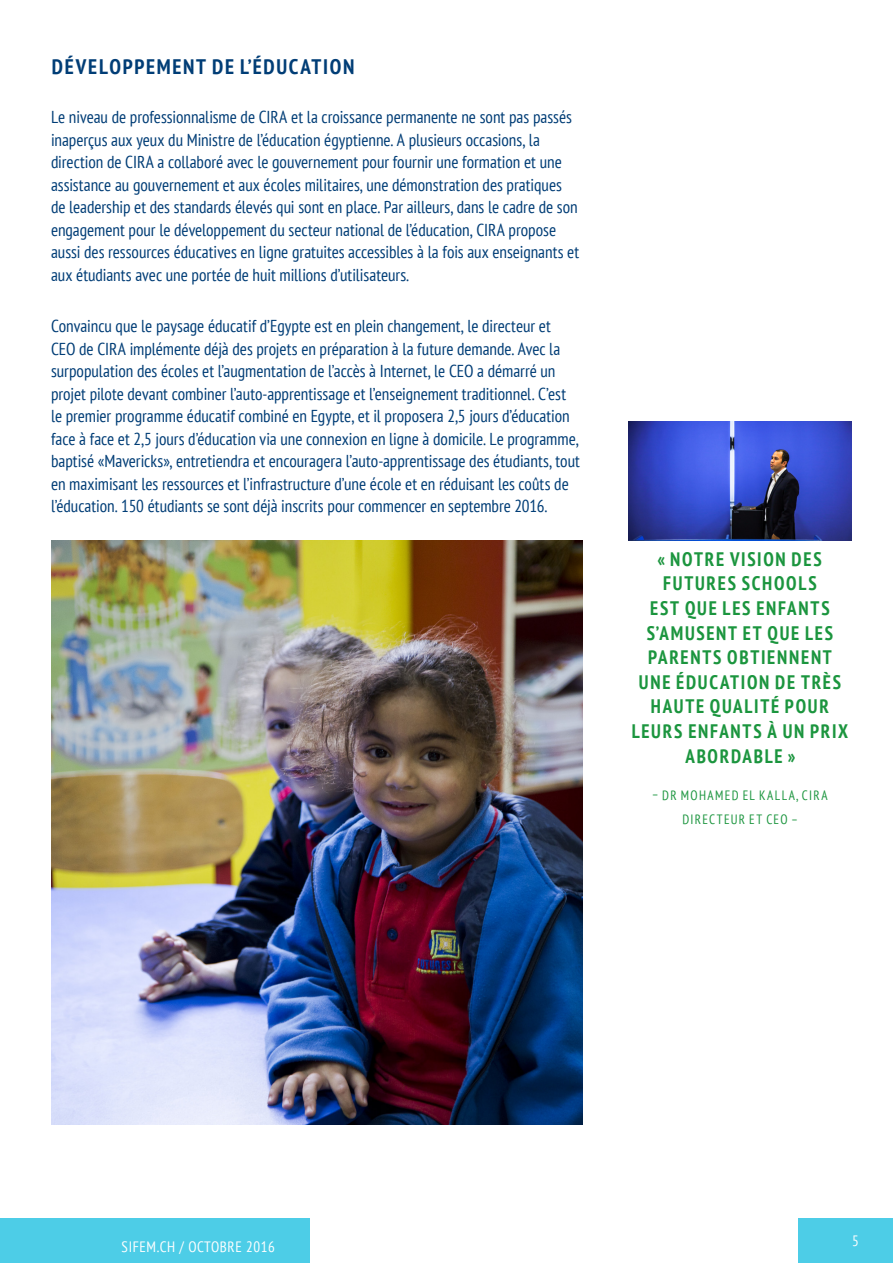
<style>
.page{position:relative;width:893px;height:1263px;background:#fff}
.page>*{position:absolute;margin:0;border:0;box-sizing:border-box;transform-origin:0 0}
.Lauftext_Titel{font:700 condensed 21px "PT Sans";letter-spacing:.08em;color:#003d76}
.t1{font:700 condensed 19.5px/24.6px "PT Sans";letter-spacing:.09em;color:#1b953e;text-align:center}
.Lauftext{font:condensed 17.25px/22.5px "PT Sans";color:#003d76}
.t2{font:condensed 15px "PT Sans";letter-spacing:.04em;color:#fff}
.t3{font:condensed 13.5px/24.6px "PT Sans";letter-spacing:.105em;color:#1b953e;text-align:center}
</style>
<div class="page">
<div style="left:798px;top:1218px;width:95px;height:45px;background:#4dcde7"></div>
<div style="left:0;top:1218px;width:309px;height:45px;background:#4dcde7"></div>
<hr style="left:0;top:1218px;width:1px;height:45px;background:#00b8de">
<img style="left:51px;top:540px;width:532px;height:585px">
<img style="left:628px;top:421px;width:224px;height:119px">
<p class="Lauftext_Titel" style="left:52px;top:52px;width:304px">DÉVELOPPEMENT DE L’ÉDUCATION</p>
<p class="Lauftext" style="left:51px;top:105px;width:530px">Le niveau de professionnalisme de CIRA et la croissance permanente ne sont pas passés inaperçus aux yeux du Ministre de l’éducation égyptienne. A plusieurs occasions, la direction de CIRA a collaboré avec le gouvernement pour fournir une formation et une assistance au gouvernement et aux écoles militaires, une démonstration des pratiques de leadership et des standards élevés qui sont en place. Par ailleurs, dans le cadre de son engagement pour le développement du secteur national de l’éducation, CIRA propose aussi des ressources éducatives en ligne gratuites accessibles à la fois aux enseignants et aux étudiants avec une portée de huit millions d’utilisateurs.</p>
<p class="Lauftext" style="left:51px;top:314px;width:530px">Convaincu que le paysage éducatif d’Egypte est en plein changement, le directeur et<br>CEO de CIRA implémente déjà des projets en préparation à la future demande. Avec la surpopulation des écoles et l’augmentation de l’accès à Internet, le CEO a démarré un projet pilote devant combiner l’auto-apprentissage et l’enseignement traditionnel. C’est le premier programme éducatif combiné en Egypte, et il proposera 2,5 jours d’éducation face à face et 2,5 jours d’éducation via une connexion en ligne à domicile. Le programme, baptisé «Mavericks», entretiendra et encouragera l’auto-apprentissage des étudiants, tout en maximisant les ressources et l’infrastructure d’une école et en réduisant les coûts de l’éducation. 150 étudiants se sont déjà inscrits pour commencer en septembre 2016.</p>
<p class="t1" style="left:632px;top:546px;width:218px">« NOTRE VISION DES<br>FUTURES SCHOOLS<br>EST QUE LES ENFANTS<br>S’AMUSENT ET QUE LES<br>PARENTS OBTIENNENT<br>UNE ÉDUCATION DE TRÈS<br>HAUTE QUALITÉ POUR<br>LEURS ENFANTS À UN PRIX<br>ABORDABLE »</p>
<p class="t3" style="left:652px;top:782px;width:177px">– DR MOHAMED EL KALLA, CIRA<br>DIRECTEUR ET CEO –</p>
<p class="t2" style="left:122px;top:1237px;width:155px">SIFEM.CH / OCTOBRE 2016</p>
<p class="t2" style="left:852px;top:1231px;width:8px">5</p>
</div>
